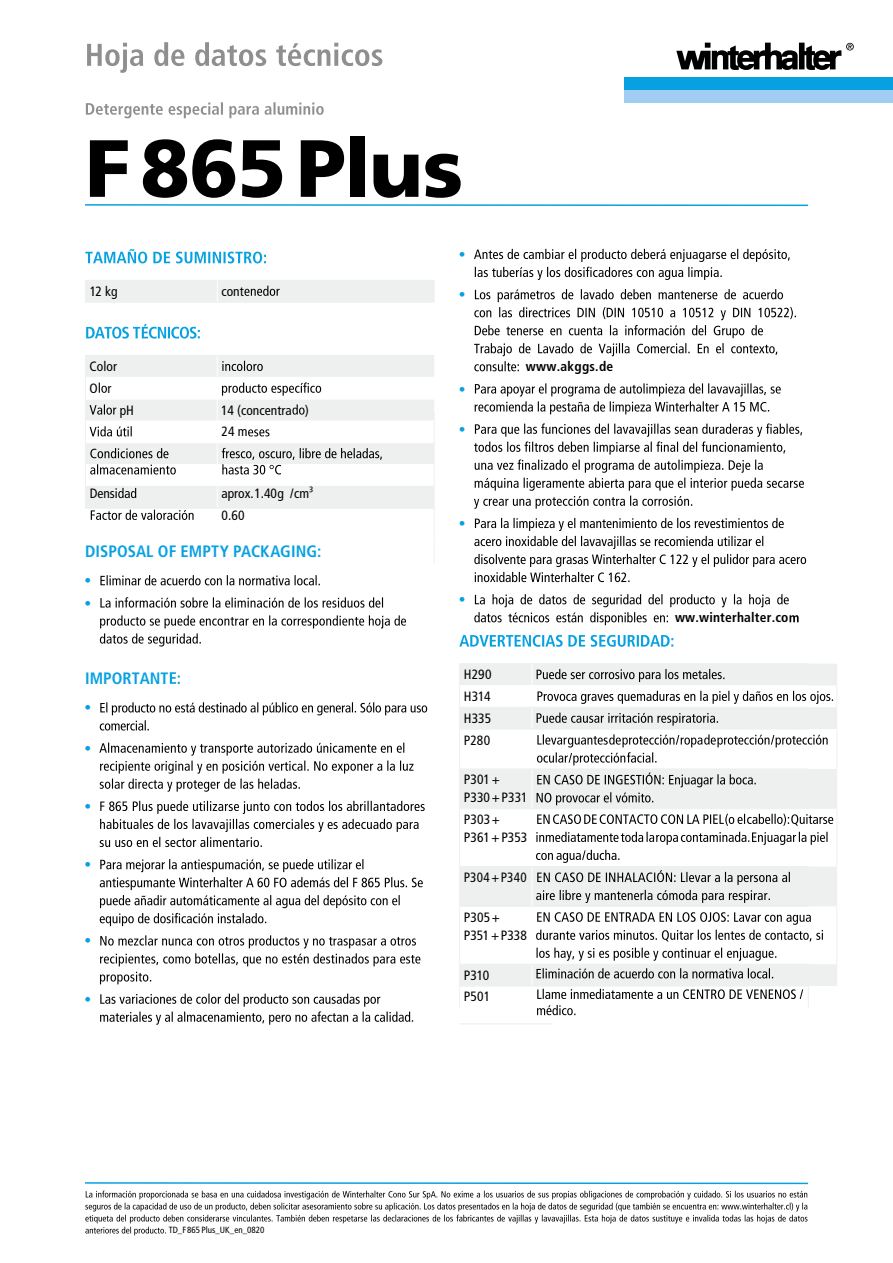
<style>
.page{position:relative;width:893px;height:1263px;background:#fff}
.page>*{position:absolute;margin:0;border:0;box-sizing:border-box;transform-origin:0 0}
.t1{font:900 81px "Frutiger LT Pro";letter-spacing:-.01em;color:#000}
.t2{font:700 condensed 16.5px "Frutiger LT Pro";letter-spacing:.005em;color:#07a1e2}
.t3{font:condensed 13.5px/21.8px "Frutiger LT Pro";letter-spacing:.005em;color:#000}
.t4{font:700 condensed 13.5px "Frutiger LT Pro";letter-spacing:.015em;color:#000}
.t5{font:condensed 13.5px/22.2px "Frutiger LT Pro";color:#07a1e2}
.t6{font:condensed 9px "Frutiger LT Pro";color:#000}
</style>
<div class="page">
<svg style="left:85px;top:249px;width:181px;height:14px"></svg>
<svg style="left:85px;top:280px;width:350px;height:59px"></svg>
<hr style="left:85px;top:355px;width:132px;height:1px;background:#eeefef">
<hr style="left:217px;top:355px;width:218px;height:1px;background:#eeefef">
<svg style="left:100px;top:575px;width:220px;height:10px"></svg>
<svg style="left:100px;top:597px;width:283px;height:11px"></svg>
<svg style="left:100px;top:615px;width:306px;height:31px"></svg>
<svg style="left:170px;top:672px;width:6px;height:12px"></svg>
<svg style="left:100px;top:702px;width:327px;height:28px"></svg>
<svg style="left:99px;top:742px;width:315px;height:50px"></svg>
<svg style="left:100px;top:801px;width:325px;height:46px"></svg>
<svg style="left:100px;top:859px;width:323px;height:67px"></svg>
<svg style="left:100px;top:935px;width:320px;height:31px"></svg>
<svg style="left:100px;top:972px;width:51px;height:12px"></svg>
<svg style="left:100px;top:993px;width:313px;height:32px"></svg>
<svg style="left:85px;top:1182px;width:723px;height:53px"></svg>
<svg style="left:85px;top:204px;width:723px;height:3px"></svg>
<svg style="left:474px;top:249px;width:316px;height:31px"></svg>
<svg style="left:474px;top:289px;width:322px;height:82px"></svg>
<svg style="left:475px;top:383px;width:306px;height:31px"></svg>
<svg style="left:474px;top:423px;width:330px;height:86px"></svg>
<svg style="left:474px;top:518px;width:332px;height:64px"></svg>
<svg style="left:474px;top:594px;width:325px;height:31px"></svg>
<svg style="left:459px;top:635px;width:214px;height:12px"></svg>
<svg style="left:460px;top:664px;width:377px;height:322px;fill:#eeefef"></svg>
<svg style="left:460px;top:686px;width:348px;height:301px"></svg>
<hr style="left:459px;top:663px;width:73px;height:1px;background:#eeefef">
<hr style="left:532px;top:663px;width:277px;height:1px;background:#eeefef">
<svg style="left:459px;top:664px;width:1px;height:65px"></svg>
<hr style="left:459px;top:729px;width:1px;height:39px;background:#eeefef">
<hr style="left:836px;top:729px;width:1px;height:39px;background:#eeefef">
<hr style="left:459px;top:769px;width:1px;height:39px;background:#eeefef">
<hr style="left:808px;top:769px;width:1px;height:39px;background:#eeefef">
<hr style="left:459px;top:809px;width:1px;height:57px;background:#eeefef">
<hr style="left:836px;top:809px;width:1px;height:57px;background:#eeefef">
<hr style="left:459px;top:867px;width:1px;height:39px;background:#eeefef">
<hr style="left:808px;top:867px;width:1px;height:39px;background:#eeefef">
<hr style="left:459px;top:907px;width:1px;height:57px;background:#eeefef">
<hr style="left:836px;top:907px;width:1px;height:57px;background:#eeefef">
<svg style="left:459px;top:965px;width:1px;height:42px"></svg>
<hr style="left:460px;top:685px;width:72px;height:1px;background:#fff">
<hr style="left:531px;top:729px;width:1px;height:39px;background:#fff">
<hr style="left:531px;top:769px;width:1px;height:39px;background:#fff">
<hr style="left:531px;top:809px;width:1px;height:57px;background:#fff">
<hr style="left:531px;top:867px;width:1px;height:39px;background:#fff">
<hr style="left:531px;top:907px;width:1px;height:57px;background:#fff">
<hr style="left:459px;top:707px;width:73px;height:1px;background:#eeefef">
<hr style="left:459px;top:729px;width:73px;height:1px;background:#eeefef">
<hr style="left:459px;top:768px;width:73px;height:1px;background:#eeefef">
<hr style="left:532px;top:768px;width:277px;height:1px;background:#eeefef">
<hr style="left:459px;top:808px;width:73px;height:1px;background:#eeefef">
<hr style="left:532px;top:808px;width:277px;height:1px;background:#eeefef">
<hr style="left:459px;top:866px;width:73px;height:1px;background:#eeefef">
<hr style="left:532px;top:866px;width:277px;height:1px;background:#eeefef">
<hr style="left:459px;top:906px;width:73px;height:1px;background:#eeefef">
<hr style="left:532px;top:906px;width:277px;height:1px;background:#eeefef">
<hr style="left:459px;top:964px;width:73px;height:1px;background:#eeefef">
<hr style="left:459px;top:985px;width:73px;height:1px;background:#eeefef">
<hr style="left:459px;top:1023px;width:94px;height:1px;background:#eeefef">
<div style="left:465px;top:669px;width:26px;height:10px;background:#eeefef"></div>
<div style="left:465px;top:691px;width:25px;height:10px;background:#fff"></div>
<div style="left:465px;top:713px;width:25px;height:10px;background:#eeefef"></div>
<div style="left:465px;top:735px;width:25px;height:10px;background:#fff"></div>
<svg style="left:531px;top:664px;width:306px;height:101px"></svg>
<div style="left:465px;top:775px;width:35px;height:9px;background:#eeefef"></div>
<div style="left:465px;top:793px;width:60px;height:9px;background:#eeefef"></div>
<div style="left:537px;top:774px;width:237px;height:10px;background:#eeefef"></div>
<svg style="left:536px;top:793px;width:1px;height:12px"></svg>
<svg style="left:537px;top:772px;width:219px;height:33px"></svg>
<div style="left:465px;top:815px;width:34px;height:9px;background:#fff"></div>
<div style="left:465px;top:833px;width:61px;height:9px;background:#fff"></div>
<div style="left:537px;top:814px;width:231px;height:13px;background:#fff"></div>
<svg style="left:537px;top:814px;width:296px;height:12px"></svg>
<svg style="left:536px;top:832px;width:291px;height:31px"></svg>
<div style="left:465px;top:872px;width:61px;height:10px;background:#eeefef"></div>
<svg style="left:536px;top:870px;width:254px;height:33px;background:#c7c8c8"></svg>
<div style="left:465px;top:912px;width:35px;height:10px;background:#fff"></div>
<div style="left:465px;top:930px;width:62px;height:10px;background:#fff"></div>
<div style="left:537px;top:911px;width:259px;height:14px;background:#fff"></div>
<div style="left:537px;top:929px;width:244px;height:14px;background:#fff"></div>
<div style="left:465px;top:970px;width:24px;height:10px;background:#eeefef"></div>
<svg style="left:87px;top:42px;width:295px;height:31px"></svg>
<svg style="left:86px;top:102px;width:238px;height:16px"></svg>
<div style="left:624px;top:77px;width:269px;height:13px;background:#07a1e2"></div>
<div style="left:624px;top:90px;width:269px;height:13px;background:#a1cdf2"></div>
<svg style="left:676px;top:43px;width:178px;height:27px"></svg>
<svg style="left:85px;top:356px;width:350px;height:207px"></svg>
<svg style="left:536px;top:912px;width:287px;height:29px"></svg>
<svg style="left:531px;top:948px;width:278px;height:67px"></svg>
<h1 class="t1" style="left:85px;top:120px;width:380px">F865Plus</h1>
<p class="t3" style="left:90px;top:280px;width:29px">12 kg</p>
<p class="t3" style="left:221px;top:280px;width:24px">cont</p>
<p class="t3" style="left:89px;top:355px;width:29px">Color<br>O r</p>
<p class="t3" style="left:120px;top:399px;width:16px">pH</p>
<p class="t3" style="left:221px;top:399px;width:89px">14 (concentra )<br>24 m</p>
<p class="t3" style="left:90px;top:482px;width:30px">Densi</p>
<p class="t3" style="left:222px;top:482px;width:93px">aprox.1.40g /cm³<br>0.60</p>
<p class="t2" style="left:85px;top:541px;width:238px">DISPOSAL OF EMPTY PACKAGING:</p>
<p class="t5" style="left:85px;top:570px;width:8px">• •</p>
<p class="t2" style="left:85px;top:668px;width:98px">IMPORTANT :</p>
<p class="t5" style="left:84px;top:697px;width:8px">•</p>
<p class="t5" style="left:84px;top:737px;width:8px">•</p>
<p class="t5" style="left:84px;top:795px;width:8px">•</p>
<p class="t5" style="left:84px;top:853px;width:8px">•</p>
<p class="t5" style="left:84px;top:930px;width:8px">•</p>
<p class="t5" style="left:84px;top:988px;width:8px">•</p>
<p class="t5" style="left:459px;top:243px;width:8px">•</p>
<p class="t5" style="left:459px;top:284px;width:8px">•</p>
<p class="t5" style="left:459px;top:378px;width:8px">•</p>
<p class="t5" style="left:459px;top:418px;width:8px">•</p>
<p class="t5" style="left:459px;top:512px;width:8px">•</p>
<p class="t5" style="left:459px;top:589px;width:8px">•</p>
<p class="t4" style="left:526px;top:359px;width:89px">www.akggs.de</p>
<p class="t3" style="left:464px;top:664px;width:29px;text-align:justify">H290<br>H314<br>H335<br>P280</p>
<p class="t3" style="left:464px;top:771px;width:65px;line-height:18px">P301+<br>P330+P331</p>
<p class="t3" style="left:464px;top:811px;width:65px;line-height:18px">P303+<br>P361+P353</p>
<p class="t3" style="left:464px;top:866px;width:64px">P304+P340</p>
<p class="t3" style="left:464px;top:906px;width:38px">P305+</p>
<p class="t3" style="left:464px;top:924px;width:65px">P351+P338</p>
<p class="t3" style="left:464px;top:964px;width:27px">P310</p>
<p class="t3" style="left:464px;top:986px;width:28px">P501</p>
<p class="t4" style="left:675px;top:610px;width:115px">ww.winterhalter.co</p>
<p class="t6" style="left:169px;top:1225px;width:97px">TD_F 865 Plus_UK_en_0820</p>
</div>
